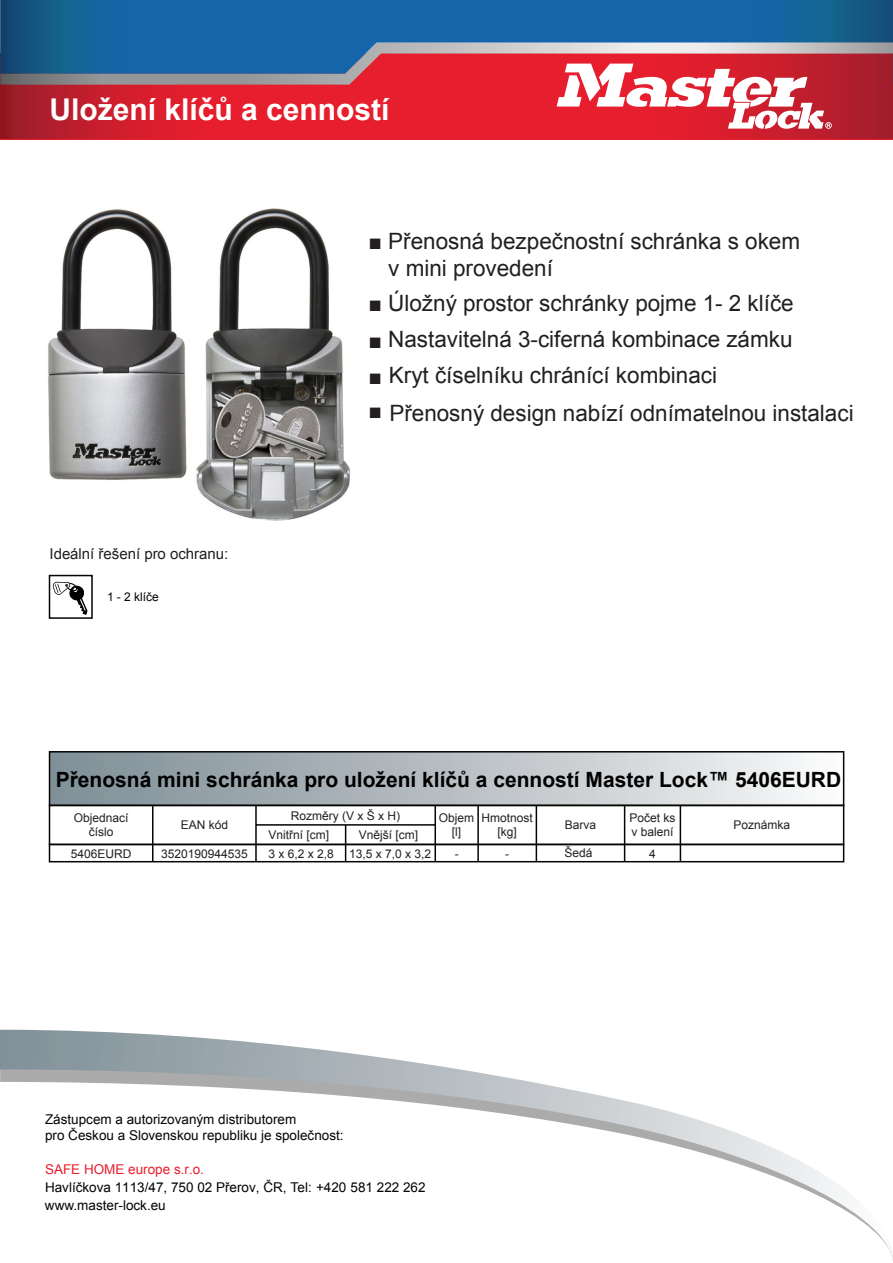
<style>
.page{position:relative;width:893px;height:1263px;background:#fff}
.page>*{position:absolute;margin:0;border:0;box-sizing:border-box;transform-origin:0 0}
.t1{font:700 30px "Arial";color:#fff}
.t2{font:22.5px/27px "Arial";color:#231f20}
.t3{font:700 21px "Arial";color:#000}
.t4{font:15px "Arial";color:#231f20}
.t5{font:13.5px/16.2px "Arial";color:#040503}
.t6{font:13.5px "Arial";color:#e71e2d}
.t7{font:12px/14.4px "Arial";color:#231f20;text-align:center}
.t8{font:12px "Arial";color:#040503}
</style>
<div class="page">
<svg style="left:0;top:1030px;width:893px;height:230px"></svg>
<svg style="left:0;top:0;width:892px;height:139px;background:#39568b"></svg>
<div style="left:50px;top:752px;width:794px;height:53px;background:linear-gradient(to right,#7b8b93,#f8f7f7)"></div>
<div style="left:49px;top:751px;width:795px;height:55px;border:2px solid #040503"></div>
<div style="left:49px;top:575px;width:44px;height:44px;border:2px solid #040503"></div>
<svg style="left:53px;top:582px;width:35px;height:33px"></svg>
<svg style="left:0;top:43px;width:893px;height:86px;background:#ba5163"></svg>
<div style="left:49px;top:805px;width:795px;height:40px;border:2px solid #040503"></div>
<hr style="left:256px;top:824px;width:179px;height:2px;background:#040503">
<hr style="left:680px;top:805px;width:1px;height:39px;background:#040503">
<hr style="left:624px;top:805px;width:1px;height:39px;background:#040503">
<hr style="left:536px;top:805px;width:1px;height:39px;background:#040503">
<hr style="left:477px;top:805px;width:2px;height:39px;background:#040503">
<hr style="left:435px;top:805px;width:1px;height:39px;background:#040503">
<hr style="left:255px;top:805px;width:2px;height:39px;background:#040503">
<hr style="left:152px;top:805px;width:1px;height:39px;background:#040503">
<div style="left:49px;top:844px;width:795px;height:18px;border:2px solid #040503"></div>
<svg style="left:680px;top:844px;width:1px;height:18px"></svg>
<svg style="left:624px;top:844px;width:1px;height:18px"></svg>
<svg style="left:536px;top:844px;width:1px;height:18px"></svg>
<svg style="left:477px;top:844px;width:2px;height:18px"></svg>
<svg style="left:255px;top:844px;width:2px;height:18px"></svg>
<svg style="left:345px;top:826px;width:1px;height:36px"></svg>
<svg style="left:435px;top:844px;width:1px;height:18px"></svg>
<svg style="left:152px;top:844px;width:1px;height:18px"></svg>
<img style="left:48px;top:208px;width:303px;height:313px">
<h1 class="t1" style="left:50px;top:89px;width:342px">Uložení klíčů a cenností</h1>
<p class="t2" style="left:388px;top:228px;width:413px;text-indent:-20px">■ Přenosná bezpečnostní schránka s okem v mini provedení</p>
<p class="t2" style="left:369px;top:289px;width:427px">■ Úložný prostor schránky pojme 1- 2 klíče</p>
<p class="t2" style="left:368px;top:326px;width:426px">■ Nastavitelná 3-ciferná kombinace zámku</p>
<p class="t2" style="left:368px;top:362px;width:350px">■ Kryt číselníku chránící kombinaci</p>
<p class="t4" style="left:50px;top:544px;width:180px">Ideální řešení pro ochranu:</p>
<p class="t8" style="left:107px;top:589px;width:53px">1 - 2 klíče</p>
<p class="t2" style="left:368px;top:400px;width:487px">■ Přenosný design nabízí odnímatelnou instalaci</p>
<p class="t3" style="left:56px;top:766px;width:787px">Přenosná mini schránka pro uložení klíčů a cenností Master Lock™ 5406EURD</p>
<p class="t7" style="left:74px;top:810px;width:56px">Objednací číslo</p>
<p class="t7" style="left:181px;top:818px;width:49px">EAN kód</p>
<p class="t7" style="left:291px;top:808px;width:111px">Rozměry (V x Š x H)</p>
<p class="t7" style="left:481px;top:810px;width:53px">Hmotnost [kg]</p>
<p class="t7" style="left:439px;top:810px;width:37px">Objem [l]</p>
<p class="t7" style="left:629px;top:810px;width:48px;text-align:left">Počet ks v balení</p>
<p class="t7" style="left:565px;top:818px;width:33px">Barva</p>
<p class="t7" style="left:734px;top:818px;width:58px">Poznámka</p>
<p class="t7" style="left:268px;top:828px;width:62px">Vnitřní [cm]</p>
<p class="t7" style="left:359px;top:827px;width:61px">Vnější [cm]</p>
<p class="t7" style="left:71px;top:846px;width:62px">5406EURD</p>
<p class="t7" style="left:161px;top:846px;width:88px">3520190944535</p>
<p class="t7" style="left:268px;top:846px;width:67px">3 x 6,2 x 2,8</p>
<p class="t7" style="left:349px;top:846px;width:84px">13,5 x 7,0 x 3,2</p>
<p class="t7" style="left:455px;top:846px;width:5px">-</p>
<p class="t7" style="left:505px;top:846px;width:5px">-</p>
<p class="t7" style="left:564px;top:846px;width:30px">Šedá</p>
<p class="t7" style="left:649px;top:846px;width:8px">4</p>
<p class="t5" style="left:45px;top:1111px;width:300px">Zástupcem a autorizovaným distributorem<br>pro Českou a Slovenskou republiku je společnost:</p>
<p class="t6" style="left:45px;top:1160px;width:161px">SAFE HOME europe s.r.o.</p>
<p class="t5" style="left:45px;top:1178px;width:382px;line-height:18px">Havlíčkova 1113/47, 750 02 Přerov, ČR, Tel: +420 581 222 262 www.master-lock.eu</p>
</div>
